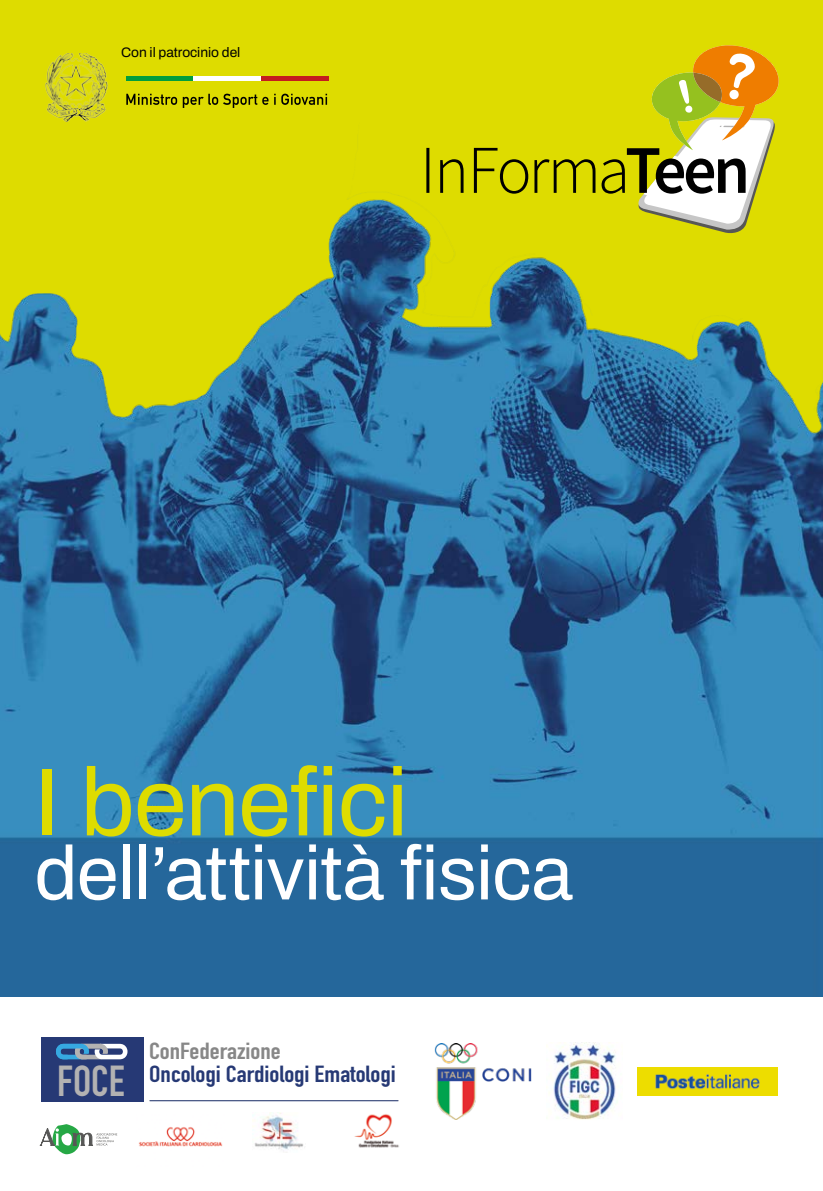
<style>
.page{position:relative;width:823px;height:1191px;background:#fff}
.page>*{position:absolute;margin:0;border:0;box-sizing:border-box;transform-origin:0 0}
.t1{font:96px "Archivo";letter-spacing:-.015em;color:#dedc00}
.t2{font:76px "Archivo";letter-spacing:-.01em;color:#fff}
.t3{font:700 42.8px "DIN Condensed";color:#b3b2b2}
.t4{font:700 23px "DIN Condensed";color:#263975;scale:1.16 1}
.t5{font:700 23px "DIN Condensed";color:#878787;scale:1.16 1}
.t6{font:13.8px "Archivo";letter-spacing:-.005em;color:#000}
</style>
<div class="page">
<div style="left:0;top:0;width:822px;height:496px;background:#dedc00"></div>
<img style="left:0;top:147px;width:822px;height:849px">
<hr style="left:149px;top:1100px;width:249px;height:1px;background:#263975">
<img style="left:138px;top:1127px;width:85px;height:20px">
<img style="left:252px;top:1112px;width:51px;height:40px">
<img style="left:354px;top:1114px;width:45px;height:34px">
<div style="left:41px;top:1037px;width:102px;height:64px;background:#263975"></div>
<svg style="left:56px;top:1043px;width:71px;height:16px"></svg>
<svg style="left:40px;top:1124px;width:77px;height:30px"></svg>
<img style="left:637px;top:1067px;width:140px;height:28px">
<img style="left:434px;top:1043px;width:97px;height:76px">
<img style="left:546px;top:1042px;width:72px;height:78px">
<svg style="left:426px;top:148px;width:102px;height:46px"></svg>
<svg style="left:534px;top:159px;width:61px;height:34px"></svg>
<svg style="left:601px;top:45px;width:180px;height:189px"></svg>
<img style="left:45px;top:54px;width:62px;height:67px">
<div style="left:193px;top:76px;width:67px;height:5px;background:#fff"></div>
<div style="left:260px;top:76px;width:68px;height:5px;background:#c41c1f"></div>
<div style="left:126px;top:76px;width:67px;height:5px;background:#009e3d"></div>
<svg style="left:126px;top:94px;width:51px;height:11px"></svg>
<svg style="left:183px;top:94px;width:85px;height:14px"></svg>
<svg style="left:281px;top:94px;width:46px;height:11px"></svg>
<p class="t6" style="left:121px;top:42px;width:120px">Con il patrocinio del</p>
<h1 class="t1" style="left:34px;top:730px;width:375px">I benefici</h1>
<h2 class="t2" style="left:34px;top:816px;width:539px">dell’attività fisica</h2>
<h3 class="t3" style="left:57px;top:1052px;width:69px">FOCE</h3>
<p class="t5" style="left:149px;top:1035px;width:115px">ConFederazione</p>
<p class="t4" style="left:149px;top:1058px;width:214px">Oncologi Cardiologi Ematologi</p>
</div>
